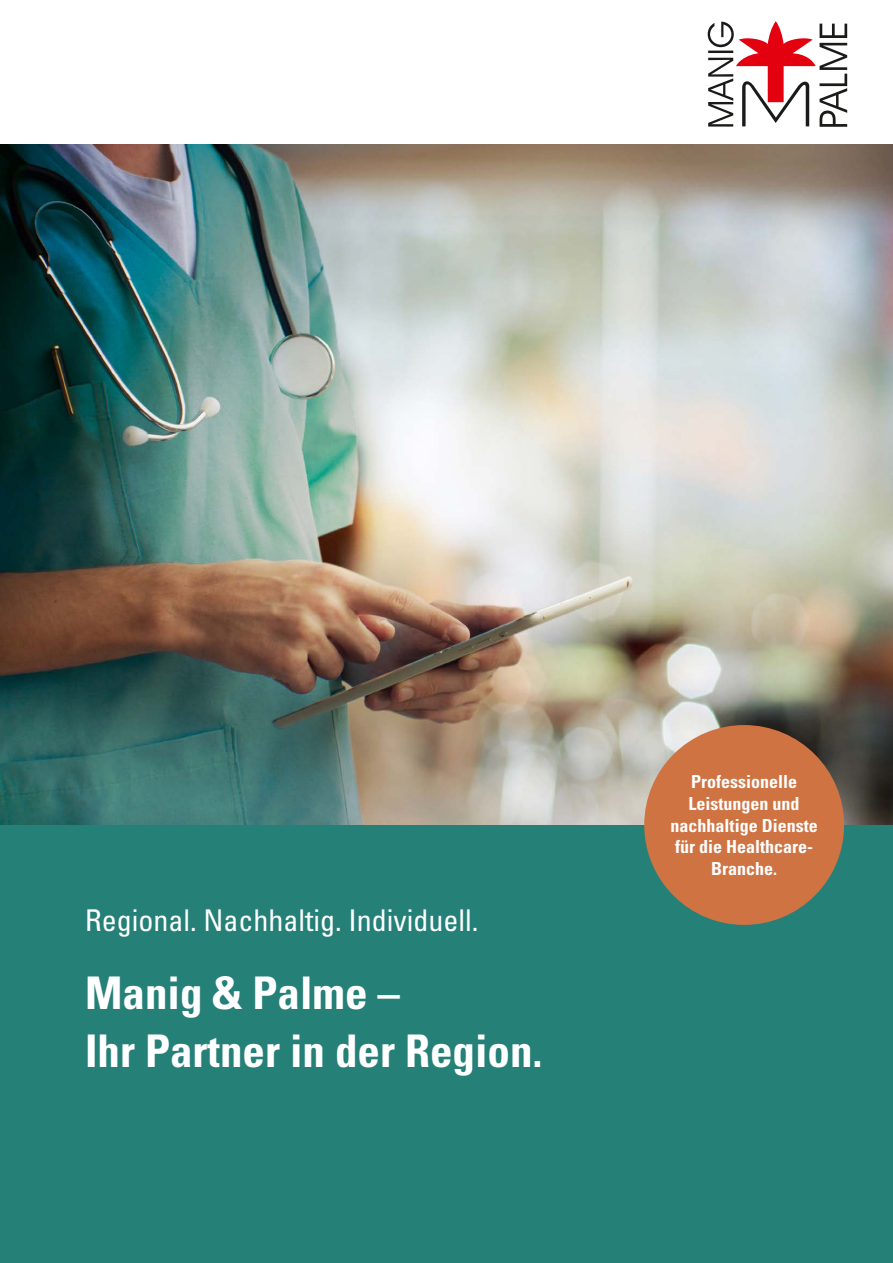
<style>
.page{position:relative;width:893px;height:1263px;background:#fff}
.page>*{position:absolute;margin:0;border:0;box-sizing:border-box;transform-origin:0 0}
.t1{font:700 condensed 45px/58.5px "Univers LT Std";color:#fff}
.t2{font:condensed 30px "Univers LT Std";color:#fff}
.t3{font:700 condensed 18px/21.6px "Univers LT Std";color:#fff;text-align:center}
</style>
<div class="page">
<div style="left:0;top:825px;width:893px;height:438px;background:#258078"></div>
<img style="left:0;top:145px;width:893px;height:680px">
<div style="left:644px;top:725px;width:200px;height:200px;background:#cf7342;border-radius:50%"></div>
<svg style="left:708px;top:21px;width:139px;height:106px"></svg>
<h2 class="t2" style="left:85px;top:901px;width:395px">Regional. Nachhaltig. Individuell.</h2>
<h1 class="t1" style="left:85px;top:963px;width:459px">Manig &amp; Palme –<br>Ihr Partner in der Region.</h1>
<p class="t3" style="left:671px;top:771px;width:149px">Professionelle<br>Leistungen und nachhaltige Dienste für die Healthcare-<br>Branche.</p>
</div>
